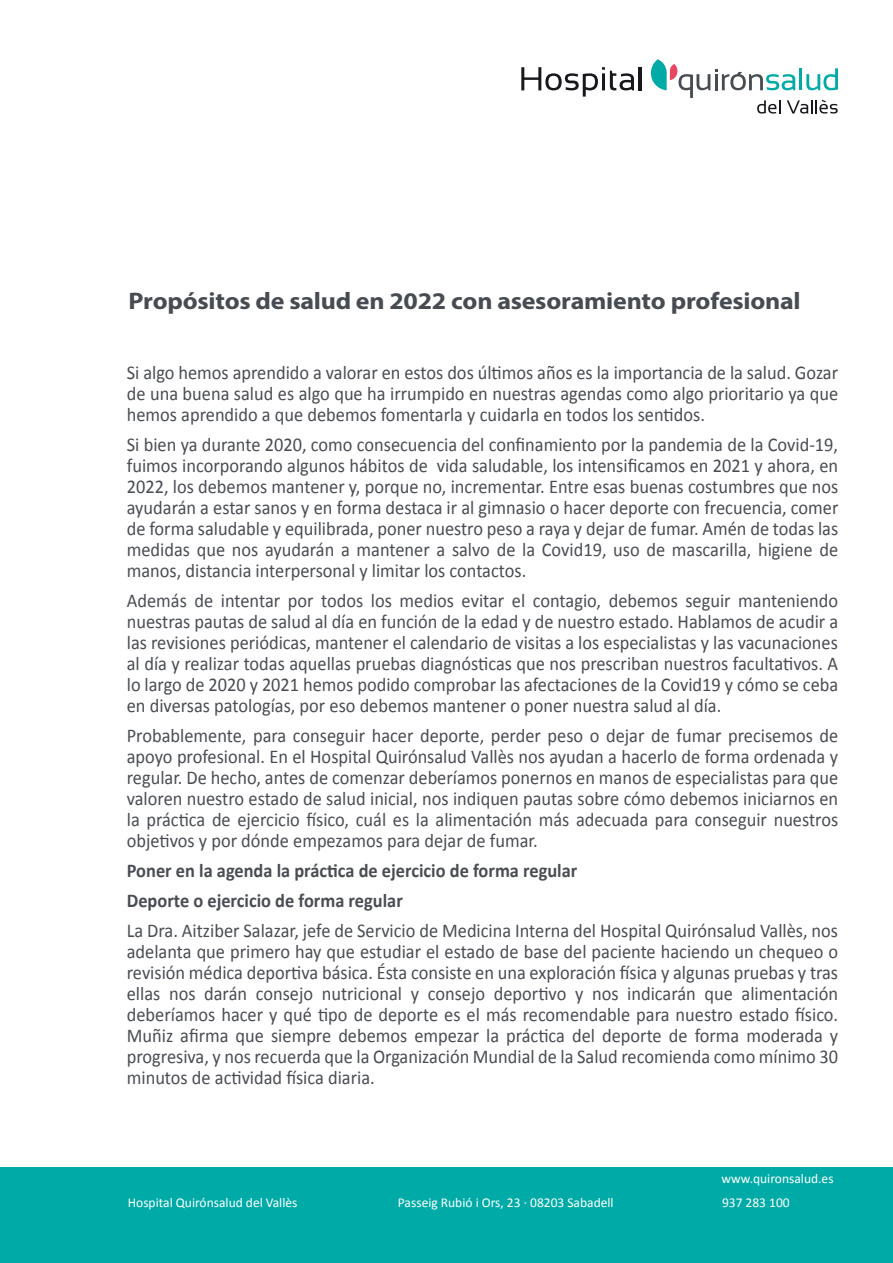
<style>
.page{position:relative;width:893px;height:1263px;background:#fff}
.page>*{position:absolute;margin:0;border:0;box-sizing:border-box;transform-origin:0 0}
.t1{font:700 24px "Myriad Pro";letter-spacing:-.01em;color:#474c52;scale:1.08 1}
.t2{font:19.5px/21px "Calibri";color:#494d53;text-align:justify;scale:.94 1}
.t3{font:700 19.5px/30px "Calibri";color:#494d53;scale:.94 1}
.t4{font:13.5px "Calibri";color:#fff}
</style>
<div class="page">
<div style="left:0;top:1167px;width:893px;height:96px;background:#00aaa6"></div>
<svg style="left:521px;top:67px;width:113px;height:30px"></svg>
<hr style="left:639px;top:67px;width:3px;height:23px;background:#1a171c">
<svg style="left:651px;top:59px;width:187px;height:55px"></svg>
<p class="t1" style="left:128px;top:286px;width:624px">Propósitos de salud en 2022 con asesoramiento profesional</p>
<p class="t2" style="left:127px;top:362px;width:758px">Si algo hemos aprendido a valorar en estos dos últimos años es la importancia de la salud. Gozar de una buena salud es algo que ha irrumpido en nuestras agendas como algo prioritario ya que hemos aprendido a que debemos fomentarla y cuidarla en todos los sentidos.</p>
<p class="t2" style="left:127px;top:434px;width:759px">Si bien ya durante 2020, como consecuencia del confinamiento por la pandemia de la Covid-19, fuimos incorporando algunos hábitos de vida saludable, los intensificamos en 2021 y ahora, en 2022, los debemos mantener y, porque no, incrementar. Entre esas buenas costumbres que nos ayudarán a estar sanos y en forma destaca ir al gimnasio o hacer deporte con frecuencia, comer de forma saludable y equilibrada, poner nuestro peso a raya y dejar de fumar. Amén de todas las medidas que nos ayudarán a mantener a salvo de la Covid19, uso de mascarilla, higiene de manos, distancia interpersonal y limitar los contactos.</p>
<p class="t2" style="left:127px;top:590px;width:758px">Además de intentar por todos los medios evitar el contagio, debemos seguir manteniendo nuestras pautas de salud al día en función de la edad y de nuestro estado. Hablamos de acudir a las revisiones periódicas, mantener el calendario de visitas a los especialistas y las vacunaciones al día y realizar todas aquellas pruebas diagnósticas que nos prescriban nuestros facultativos. A lo largo de 2020 y 2021 hemos podido comprobar las afectaciones de la Covid19 y cómo se ceba en diversas patologías, por eso debemos mantener o poner nuestra salud al día.</p>
<p class="t2" style="left:127px;top:725px;width:758px">Probablemente, para conseguir hacer deporte, perder peso o dejar de fumar precisemos de apoyo profesional. En el Hospital Quirónsalud Vallès nos ayudan a hacerlo de forma ordenada y regular. De hecho, antes de comenzar deberíamos ponernos en manos de especialistas para que valoren nuestro estado de salud inicial, nos indiquen pautas sobre cómo debemos iniciarnos en la práctica de ejercicio físico, cuál es la alimentación más adecuada para conseguir nuestros objetivos y por dónde empezamos para dejar de fumar.</p>
<p class="t3" style="left:127px;top:855px;width:481px">Poner en la agenda la práctica de ejercicio de forma regular<br>Deporte o ejercicio de forma regular</p>
<p class="t2" style="left:127px;top:920px;width:758px">La Dra. Aitziber Salazar, jefe de Servicio de Medicina Interna del Hospital Quirónsalud Vallès, nos adelanta que primero hay que estudiar el estado de base del paciente haciendo un chequeo o revisión médica deportiva básica. Ésta consiste en una exploración física y algunas pruebas y tras ellas nos darán consejo nutricional y consejo deportivo y nos indicarán que alimentación deberíamos hacer y qué tipo de deporte es el más recomendable para nuestro estado físico.<br>Muñiz afirma que siempre debemos empezar la práctica del deporte de forma moderada y progresiva, y nos recuerda que la Organización Mundial de la Salud recomienda como mínimo 30 minutos de actividad física diaria.</p>
<p class="t4" style="left:721px;top:1170px;width:114px">www.quironsalud.es</p>
<p class="t4" style="left:128px;top:1194px;width:171px">Hospital Quirónsalud del Vallès</p>
<p class="t4" style="left:398px;top:1194px;width:217px">Passeig Rubió i Ors, 23 · 08203 Sabadell</p>
<p class="t4" style="left:722px;top:1194px;width:69px">937 283 100</p>
</div>
